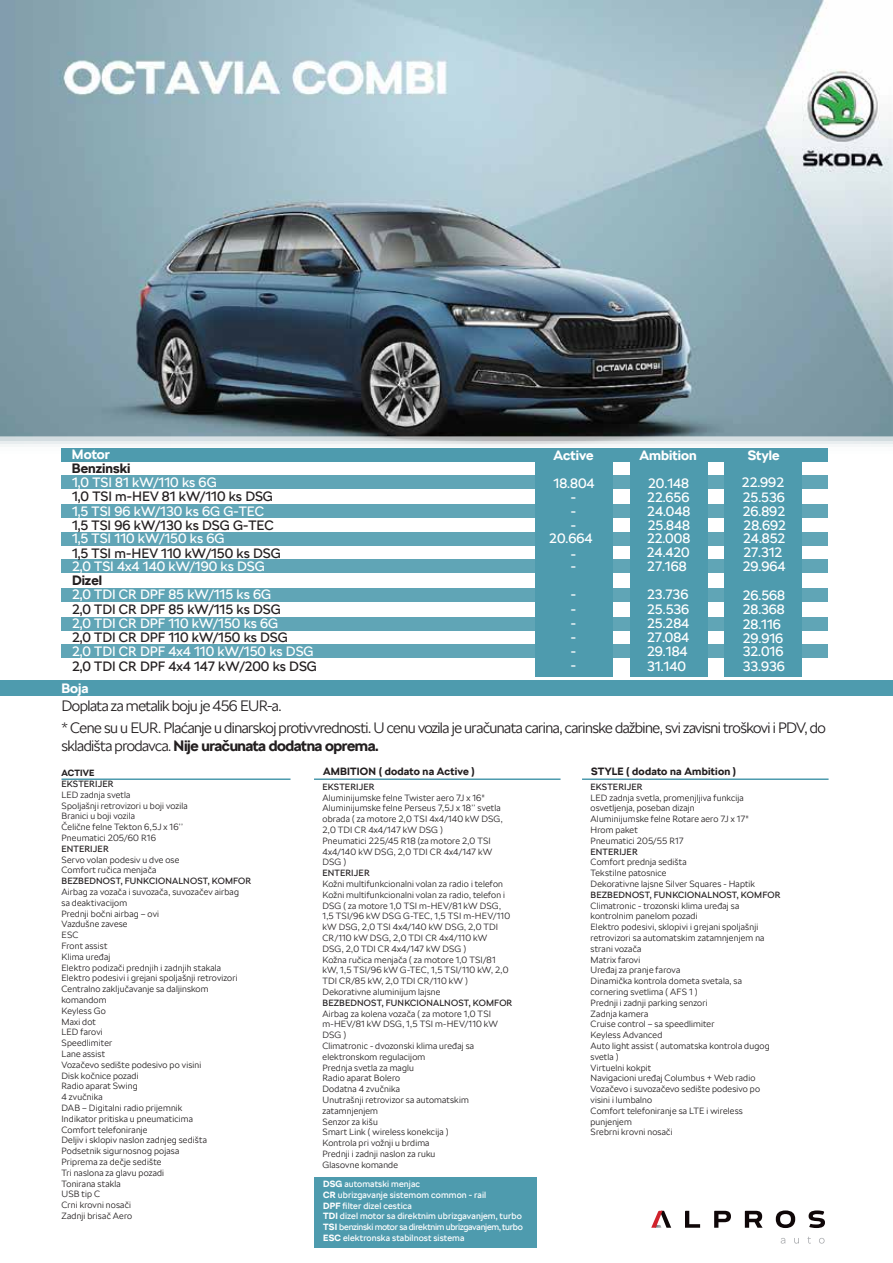
<style>
.page{position:relative;width:893px;height:1263px;background:#fff}
.page>*{position:absolute;margin:0;border:0;box-sizing:border-box;transform-origin:0 0}
.t1{font:300 15px/18px "SKODA Next";letter-spacing:-.035em;color:#231f20}
.t2{font:13.5px/13.5px "SKODA Next";color:#fff}
.t3{font:13.5px "SKODA Next";color:#231f20}
.t4{font:700 13.5px "SKODA Next";color:#fff}
.t5{font:700 13.5px "SKODA Next";color:#231f20}
.t6{font:700 10.5px "SKODA Next";letter-spacing:.02em;color:#231f20}
.t7{font:300 9px/10.8px "SKODA Next";letter-spacing:.02em;color:#231f20}
.t8{font:9px/10.8px "SKODA Next";letter-spacing:.005em;color:#fff}
.t9{font:9px "SKODA Next";letter-spacing:.015em;color:#231f20}
.t10{font:700 9px "SKODA Next";letter-spacing:.015em;color:#231f20}
.s1{font-weight:700}
</style>
<div class="page">
<img style="left:0;top:0;width:893px;height:437px">
<div style="left:314px;top:1177px;width:223px;height:70px;background:#4e9bae"></div>
<div style="left:0;top:680px;width:893px;height:16px;background:#4e9bae"></div>
<hr style="left:62px;top:778px;width:229px;height:2px;background:#4e9bae">
<hr style="left:314px;top:778px;width:246px;height:2px;background:#4e9bae">
<svg style="left:781px;top:1238px;width:4px;height:5px"></svg>
<svg style="left:794px;top:1238px;width:5px;height:5px"></svg>
<svg style="left:819px;top:1238px;width:6px;height:5px"></svg>
<svg style="left:685px;top:1211px;width:15px;height:17px"></svg>
<svg style="left:714px;top:1211px;width:17px;height:17px"></svg>
<svg style="left:745px;top:1211px;width:18px;height:17px"></svg>
<svg style="left:776px;top:1210px;width:19px;height:18px"></svg>
<svg style="left:809px;top:1210px;width:16px;height:18px"></svg>
<svg style="left:651px;top:1211px;width:20px;height:17px"></svg>
<hr style="left:582px;top:778px;width:247px;height:2px;background:#4e9bae">
<div style="left:62px;top:504px;width:766px;height:14px;background:#60a5b6"></div>
<div style="left:62px;top:532px;width:766px;height:14px;background:#60a5b6"></div>
<div style="left:62px;top:448px;width:766px;height:14px;background:#4e9bae"></div>
<div style="left:62px;top:475px;width:766px;height:14px;background:#60a5b6"></div>
<div style="left:62px;top:559px;width:766px;height:14px;background:#60a5b6"></div>
<div style="left:62px;top:617px;width:766px;height:14px;background:#60a5b6"></div>
<div style="left:62px;top:644px;width:766px;height:14px;background:#60a5b6"></div>
<div style="left:62px;top:588px;width:766px;height:14px;background:#60a5b6"></div>
<div style="left:630px;top:448px;width:77px;height:229px;background:#4e9bae"></div>
<div style="left:724px;top:448px;width:77px;height:229px;background:#4e9bae"></div>
<div style="left:536px;top:448px;width:77px;height:229px;background:#4e9bae"></div>
<h2 class="t4" style="left:72px;top:446px;width:40px">Motor</h2>
<h2 class="t5" style="left:72px;top:460px;width:60px">Benzinski</h2>
<h2 class="t2" style="left:72px;top:468px;width:194px;line-height:29px">1,0 TSI 81 kW/110 ks 6G<br>1,5 TSI 96 kW/130 ks 6G G-TEC</h2>
<h2 class="t3" style="left:72px;top:489px;width:202px">1,0 TSI m-HEV 81 kW/110 ks DSG</h2>
<h2 class="t3" style="left:72px;top:517px;width:203px">1,5 TSI 96 kW/130 ks DSG G-TEC</h2>
<h2 class="t2" style="left:72px;top:525px;width:194px;line-height:27.3px">1,5 TSI 110 kW/150 ks 6G<br>2,0 TSI 4x4 140 kW/190 ks DSG</h2>
<h2 class="t3" style="left:72px;top:545px;width:210px">1,5 TSI m-HEV 110 kW/150 ks DSG</h2>
<h2 class="t5" style="left:72px;top:573px;width:32px">Dizel</h2>
<h2 class="t2" style="left:72px;top:580px;width:208px;line-height:29px">2,0 TDI CR DPF 85 kW/115 ks 6G<br>2,0 TDI CR DPF 110 kW/150 ks 6G</h2>
<h2 class="t3" style="left:72px;top:601px;width:210px">2,0 TDI CR DPF 85 kW/115 ks DSG</h2>
<h2 class="t3" style="left:72px;top:630px;width:217px">2,0 TDI CR DPF 110 kW/150 ks DSG</h2>
<h2 class="t2" style="left:72px;top:644px;width:243px">2,0 TDI CR DPF 4x4 110 kW/150 ks DSG</h2>
<h2 class="t3" style="left:72px;top:658px;width:246px">2,0 TDI CR DPF 4x4 147 kW/200 ks DSG</h2>
<h2 class="t4" style="left:62px;top:680px;width:29px">Boja</h2>
<h1 class="t1" style="left:62px;top:697px;width:222px">Doplata za metalik boju je 456 EUR-a.</h1>
<h2 class="t4" style="left:553px;top:447px;width:42px">Active</h2>
<h2 class="t4" style="left:640px;top:447px;width:59px">Ambition</h2>
<h2 class="t4" style="left:748px;top:447px;width:33px">Style</h2>
<h2 class="t2" style="left:554px;top:476px;width:43px">18.804</h2>
<h2 class="t2" style="left:648px;top:476px;width:42px">20.148</h2>
<h2 class="t2" style="left:742px;top:476px;width:44px">22.992</h2>
<h2 class="t2" style="left:571px;top:490px;width:7px">-</h2>
<h2 class="t2" style="left:647px;top:490px;width:44px">22.656</h2>
<h2 class="t2" style="left:743px;top:491px;width:44px">25.536</h2>
<h2 class="t2" style="left:571px;top:504px;width:7px">-</h2>
<h2 class="t2" style="left:647px;top:504px;width:45px">24.048</h2>
<h2 class="t2" style="left:743px;top:505px;width:44px">26.892</h2>
<h2 class="t2" style="left:549px;top:518px;width:45px;text-align:center">-<br>20.664</h2>
<h2 class="t2" style="left:647px;top:518px;width:45px">25.848<br>22.008</h2>
<h2 class="t2" style="left:743px;top:518px;width:44px">28.692<br>24.852</h2>
<h2 class="t2" style="left:571px;top:547px;width:7px">-</h2>
<h2 class="t2" style="left:647px;top:546px;width:44px">24.420</h2>
<h2 class="t2" style="left:743px;top:546px;width:40px">27.312</h2>
<h2 class="t2" style="left:571px;top:559px;width:7px">-</h2>
<h2 class="t2" style="left:647px;top:559px;width:41px">27.168</h2>
<h2 class="t2" style="left:743px;top:559px;width:44px">29.964</h2>
<h2 class="t2" style="left:571px;top:588px;width:7px">-</h2>
<h2 class="t2" style="left:647px;top:588px;width:43px">23.736</h2>
<h2 class="t2" style="left:743px;top:588px;width:44px">26.568</h2>
<h2 class="t2" style="left:571px;top:602px;width:7px">-</h2>
<h2 class="t2" style="left:647px;top:602px;width:44px">25.536</h2>
<h2 class="t2" style="left:743px;top:603px;width:44px">28.368</h2>
<h2 class="t2" style="left:571px;top:617px;width:7px">-</h2>
<h2 class="t2" style="left:647px;top:617px;width:44px">25.284</h2>
<h2 class="t2" style="left:743px;top:617px;width:40px">28.116</h2>
<h2 class="t2" style="left:571px;top:631px;width:7px">-</h2>
<h2 class="t2" style="left:647px;top:631px;width:44px">27.084</h2>
<h2 class="t2" style="left:743px;top:631px;width:42px">29.916</h2>
<h2 class="t2" style="left:571px;top:644px;width:7px">-</h2>
<h2 class="t2" style="left:647px;top:644px;width:42px">29.184</h2>
<h2 class="t2" style="left:743px;top:645px;width:42px">32.016</h2>
<h2 class="t2" style="left:571px;top:659px;width:7px">-</h2>
<h2 class="t2" style="left:647px;top:659px;width:40px">31.140</h2>
<h2 class="t2" style="left:743px;top:659px;width:44px">33.936</h2>
<h1 class="t1" style="left:62px;top:719px;width:766px">* Cene su u EUR. Plaćanje u dinarskoj protivvrednosti. U cenu vozila je uračunata carina, carinske dažbine, svi zavisni troškovi i PDV, do skladišta prodavca. <span class="s1">Nije uračunata dodatna oprema.</span></h1>
<p class="t10" style="left:62px;top:768px;width:34px">ACTIVE</p>
<p class="t9" style="left:62px;top:778px;width:54px">EKSTERIJER</p>
<p class="t7" style="left:62px;top:789px;width:128px">LED zadnja svetla<br>Spoljašnji retrovizori u boji vozila<br>Branici u boji vozila<br>Čelične felne Tekton 6,5J x 16’’<br>Pneumatici 205/60 R16</p>
<p class="t9" style="left:62px;top:843px;width:49px">ENTERIJER</p>
<p class="t7" style="left:62px;top:854px;width:119px">Servo volan podesiv u dve ose<br>Comfort ručica menjača</p>
<p class="t9" style="left:62px;top:876px;width:191px">BEZBEDNOST, FUNKCIONALNOST, KOMFOR</p>
<p class="t7" style="left:62px;top:886px;width:179px">Airbag za vozača i suvozača, suvozačev airbag sa deaktivacijom<br>Prednji bočni airbag – ovi<br>Vazdušne zavese<br>ESC<br>Front assist<br>Klima uređaj<br>Elektro podizači prednjih i zadnjih stakala<br>Elektro podesivi i grejani spoljašnji retrovizori<br>Centralno zaključavanje sa daljinskom komandom<br>Keyless Go<br>Maxi dot<br>LED farovi<br>Speedlimiter<br>Lane assist<br>Vozačevo sedište podesivo po visini<br>Disk kočnice pozadi<br>Radio aparat Swing<br>4 zvučnika<br>DAB – Digitalni radio prijemnik<br>Indikator pritiska u pneumaticima<br>Comfort telefoniranje<br>Deljiv i sklopiv naslon zadnjeg sedišta<br>Podsetnik sigurnosnog pojasa<br>Priprema za dečje sedište<br>Tri naslona za glavu pozadi<br>Tonirana stakla<br>USB tip C<br>Crni krovni nosači<br>Zadnji brisač Aero</p>
<p class="t6" style="left:323px;top:765px;width:153px">AMBITION ( dodato na Active )</p>
<p class="t9" style="left:322px;top:781px;width:54px">EKSTERIJER</p>
<p class="t7" style="left:322px;top:792px;width:182px">Aluminijumske felne Twister aero 7J x 16" Aluminijumske felne Perseus 7,5J x 18’’ svetla obrada ( za motore 2,0 TSI 4x4/140 kW DSG, 2,0 TDI CR 4x4/147 kW DSG )<br>Pneumatici 225/45 R18 (za motore 2,0 TSI 4x4/140 kW DSG, 2,0 TDI CR 4x4/147 kW DSG )</p>
<p class="t9" style="left:322px;top:868px;width:49px">ENTERIJER</p>
<p class="t7" style="left:322px;top:878px;width:189px">Kožni multifunkcionalni volan za radio i telefon Kožni multifunkcionalni volan za radio, telefon i DSG ( za motore 1,0 TSI m-HEV/81 kW DSG, 1,5 TSI/96 kW DSG G-TEC, 1,5 TSI m-HEV/110 kW DSG, 2,0 TSI 4x4/140 kW DSG, 2,0 TDI CR/110 kW DSG, 2,0 TDI CR 4x4/110 kW DSG, 2,0 TDI CR 4x4/147 kW DSG )<br>Kožna ručica menjača ( za motore 1,0 TSI/81 kW, 1,5 TSI/96 kW G-TEC, 1,5 TSI/110 kW, 2,0<br>TDI CR/85 kW, 2,0 TDI CR/110 kW )<br>Dekorativne aluminijum lajsne</p>
<p class="t9" style="left:322px;top:997px;width:191px">BEZBEDNOST, FUNKCIONALNOST, KOMFOR</p>
<p class="t7" style="left:322px;top:1008px;width:177px">Airbag za kolena vozača ( za motore 1,0 TSI m-HEV/81 kW DSG, 1,5 TSI m-HEV/110 kW<br>DSG )<br>Climatronic - dvozonski klima uređaj sa elektronskom regulacijom<br>Prednja svetla za maglu<br>Radio aparat Bolero<br>Dodatna 4 zvučnika<br>Unutrašnji retrovizor sa automatskim zatamnjenjem<br>Senzor za kišu<br>Smart Link ( wireless konekcija )<br>Kontrola pri vožnji u brdima<br>Prednji i zadnji naslon za ruku<br>Glasovne komande</p>
<p class="t8" style="left:323px;top:1178px;width:201px"><span class="s1">DSG</span> automatski menjac<br><span class="s1">CR</span> ubrizgavanje sistemom common - rail<br><span class="s1">DPF</span> filter dizel cestica<br><span class="s1">TDI</span> dizel motor sa direktnim ubrizgavanjem, turbo <span class="s1">TSI</span> benzinski motor sa direktnim ubrizgavanjem, turbo <span class="s1">ESC</span> elektronska stabilnost sistema</p>
<p class="t6" style="left:591px;top:765px;width:147px">STYLE ( dodato na Ambition )</p>
<p class="t9" style="left:590px;top:781px;width:54px">EKSTERIJER</p>
<p class="t7" style="left:590px;top:792px;width:160px">LED zadnja svetla, promenjljiva funkcija osvetljenja, poseban dizajn<br>Aluminijumske felne Rotare aero 7J x 17"<br>Hrom paket<br>Pneumatici 205/55 R17</p>
<p class="t9" style="left:590px;top:846px;width:49px">ENTERIJER</p>
<p class="t7" style="left:590px;top:857px;width:166px">Comfort prednja sedišta<br>Tekstilne patosnice<br>Dekorativne lajsne Silver Squares - Haptik</p>
<p class="t9" style="left:590px;top:889px;width:191px">BEZBEDNOST, FUNKCIONALNOST, KOMFOR</p>
<p class="t7" style="left:590px;top:900px;width:181px">Climatronic - trozonski klima uređaj sa kontrolnim panelom pozadi<br>Elektro podesivi, sklopivi i grejani spoljašnji retrovizori sa automatskim zatamnjenjem na strani vozača<br>Matrix farovi<br>Uređaj za pranje farova<br>Dinamička kontrola dometa svetala, sa cornering svetlima ( AFS 1 )<br>Prednji i zadnji parking senzori<br>Zadnja kamera<br>Cruise control – sa speedlimiter<br>Keyless Advanced<br>Auto light assist ( automatska kontrola dugog svetla )<br>Virtuelni kokpit<br>Navigacioni uređaj Columbus + Web radio<br>Vozačevo i suvozačevo sedište podesivo po visini i lumbalno<br>Comfort telefoniranje sa LTE i wireless punjenjem<br>Srebrni krovni nosači</p>
</div>
